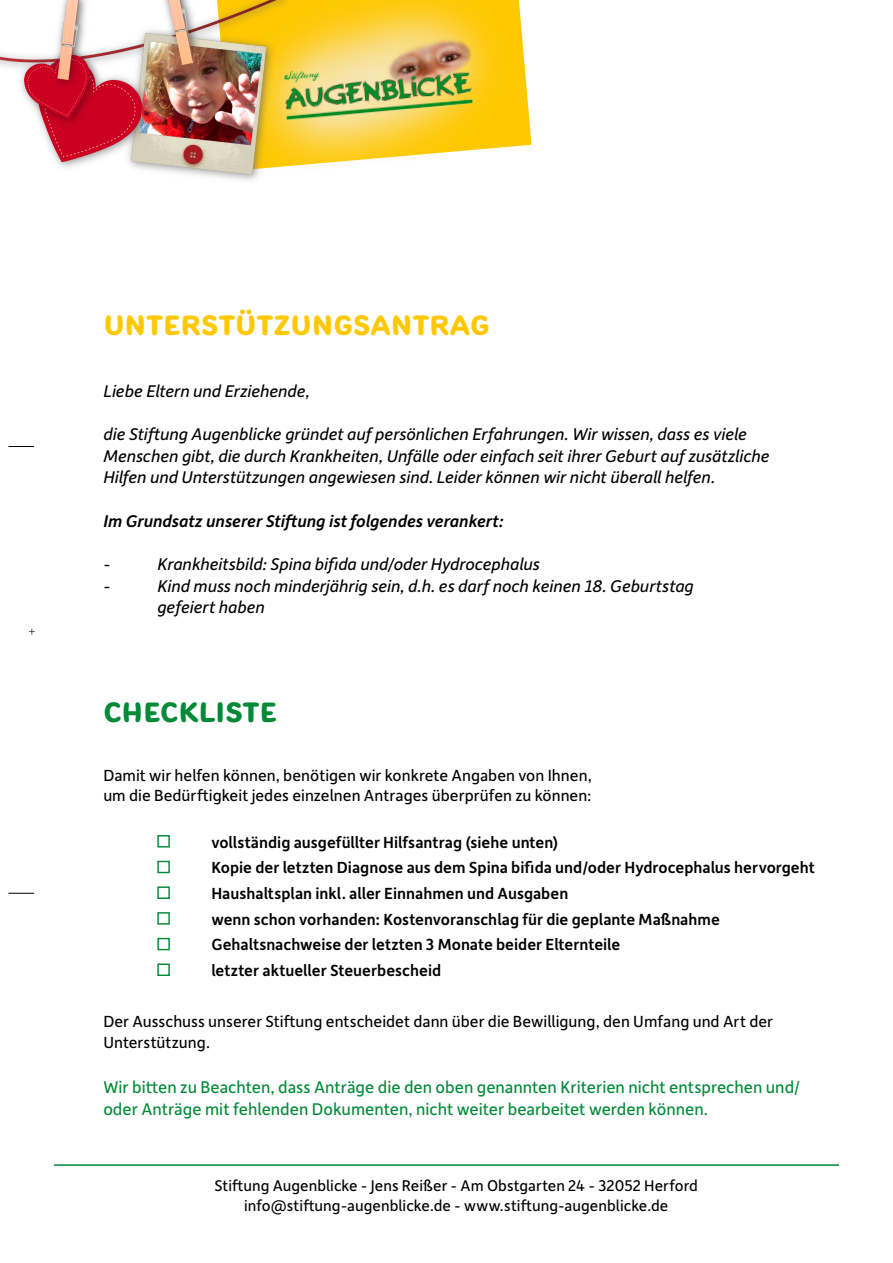
<style>
.page{position:relative;width:893px;height:1263px;background:#fff}
.page>*{position:absolute;margin:0;border:0;box-sizing:border-box;transform-origin:0 0}
.t1{font:27px "Pinecone MVB";color:#ffc800}
.t2{font:27px "Pinecone MVB";color:#008a38}
.t3{font:italic 18px/21.6px "Depot New";letter-spacing:-.005em;color:#000}
.t4{font:18px/21.6px "Depot New";color:#008a38}
.t5{font:italic 500 18px "Depot New";letter-spacing:-.005em;color:#000}
.t6{font:500 17.1px/25.7px "Depot New";color:#000}
.t7{font:17.1px/20.5px "Depot New";color:#000}
.t8{font:16.5px/19.8px "Depot New";letter-spacing:.005em;color:#000;text-align:center}
</style>
<div class="page">
<hr style="left:54px;top:1164px;width:785px;height:2px;background:#008a38">
<svg style="left:29px;top:629px;width:6px;height:6px"></svg>
<svg style="left:9px;top:446px;width:25px;height:1px"></svg>
<svg style="left:9px;top:893px;width:25px;height:1px"></svg>
<div style="left:157px;top:835px;width:13px;height:12px;border:1px solid #008a38"></div>
<div style="left:157px;top:861px;width:13px;height:12px;border:1px solid #008a38"></div>
<div style="left:157px;top:886px;width:13px;height:13px;border:1px solid #008a38"></div>
<div style="left:157px;top:912px;width:13px;height:12px;border:1px solid #008a38"></div>
<div style="left:157px;top:938px;width:13px;height:12px;border:1px solid #008a38"></div>
<div style="left:157px;top:963px;width:13px;height:13px;border:1px solid #008a38"></div>
<img style="left:324px;top:0;width:201px;height:163px">
<img style="left:0;top:0;width:324px;height:181px">
<h1 class="t1" style="left:103px;top:304px;width:388px">UNTERSTÜTZUNGSANTRAG</h1>
<p class="t3" style="left:103px;top:380px;width:208px">Liebe Eltern und Erziehende,</p>
<p class="t3" style="left:103px;top:423px;width:668px">die Stiftung Augenblicke gründet auf persönlichen Erfahrungen. Wir wissen, dass es viele<br>Menschen gibt, die durch Krankheiten, Unfälle oder einfach seit ihrer Geburt auf zusätzliche<br>Hilfen und Unterstützungen angewiesen sind. Leider können wir nicht überall helfen.</p>
<p class="t5" style="left:103px;top:509px;width:402px">Im Grundsatz unserer Stiftung ist folgendes verankert:</p>
<p class="t3" style="left:103px;top:552px;width:8px">-</p>
<p class="t3" style="left:157px;top:552px;width:384px">Krankheitsbild: Spina bifida und/oder Hydrocephalus</p>
<p class="t3" style="left:103px;top:574px;width:8px">-</p>
<p class="t3" style="left:157px;top:574px;width:538px">Kind muss noch minderjährig sein, d.h. es darf noch keinen 18. Geburtstag gefeiert haben</p>
<h1 class="t2" style="left:103px;top:691px;width:175px">CHECKLISTE</h1>
<p class="t7" style="left:103px;top:764px;width:490px">Damit wir helfen können, benötigen wir konkrete Angaben von Ihnen, um die Bedürftigkeit jedes einzelnen Antrages überprüfen zu können:</p>
<p class="t6" style="left:211px;top:828px;width:605px">vollständig ausgefüllter Hilfsantrag (siehe unten)<br>Kopie der letzten Diagnose aus dem Spina bifida und/oder Hydrocephalus hervorgeht Haushaltsplan inkl. aller Einnahmen und Ausgaben<br>wenn schon vorhanden: Kostenvoranschlag für die geplante Maßnahme Gehaltsnachweise der letzten 3 Monate beider Elternteile<br>letzter aktueller Steuerbescheid</p>
<p class="t7" style="left:103px;top:1011px;width:671px">Der Ausschuss unserer Stiftung entscheidet dann über die Bewilligung, den Umfang und Art der<br>Unterstützung.</p>
<p class="t4" style="left:103px;top:1076px;width:699px">Wir bitten zu Beachten, dass Anträge die den oben genannten Kriterien nicht entsprechen und/ oder Anträge mit fehlenden Dokumenten, nicht weiter bearbeitet werden können.</p>
<p class="t8" style="left:214px;top:1175px;width:485px">Stiftung Augenblicke - Jens Reißer - Am Obstgarten 24 - 32052 Herford info@stiftung-augenblicke.de - www.stiftung-augenblicke.de</p>
</div>
